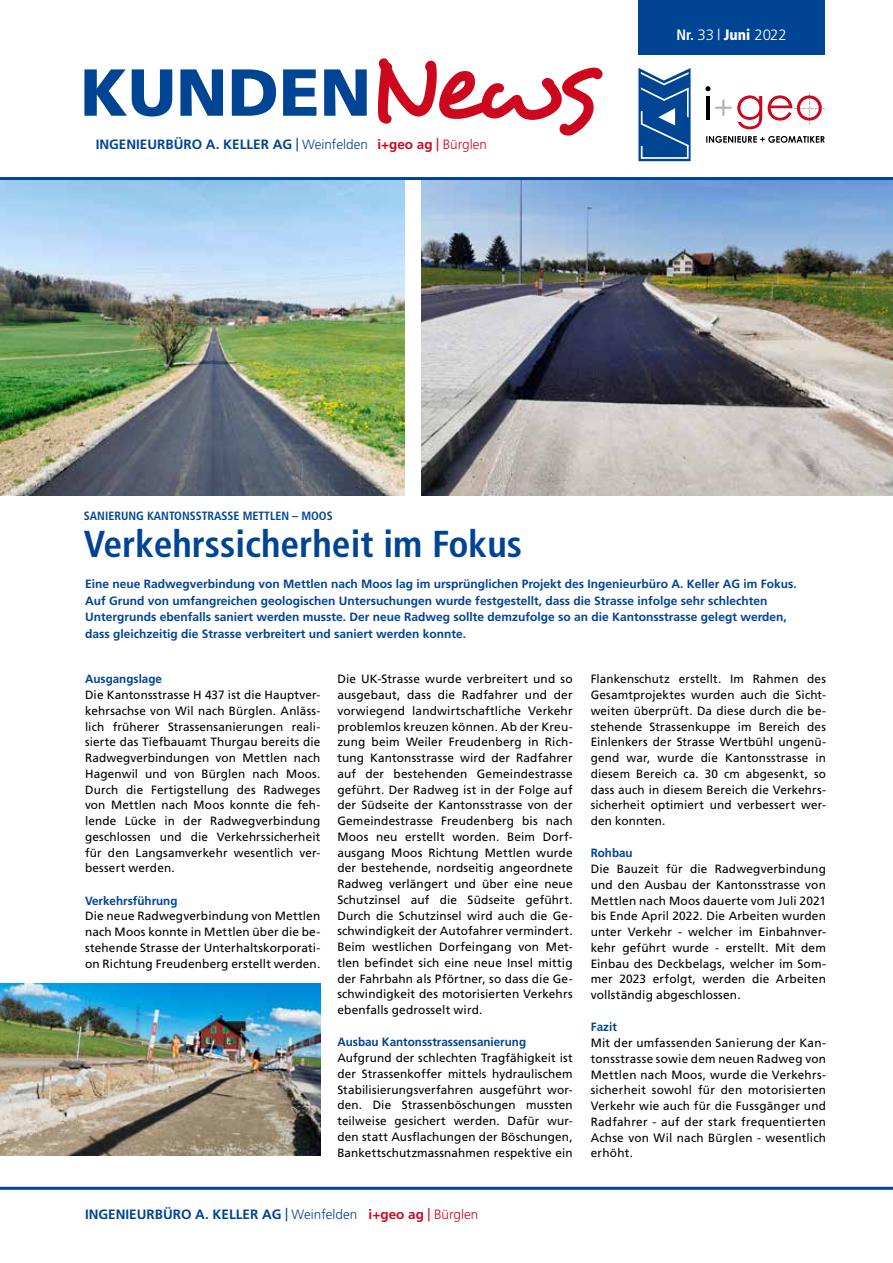
<style>
.page{position:relative;width:893px;height:1263px;background:#fff}
.page>*{position:absolute;margin:0;border:0;box-sizing:border-box;transform-origin:0 0}
.t1{font:900 66.3px "Frutiger";color:#004494}
.t2{font:700 condensed 37.5px "Frutiger";color:#004494}
.t3{font:300 15px "Frutiger";color:#fff}
.t4{font:900 condensed 15px "Frutiger";color:#fff}
.t5{font:700 13.5px "Frutiger";color:#004494}
.t6{font:12px/15.8px "Frutiger";letter-spacing:.015em;color:#000;text-align:justify}
.t7{font:700 12px/16.5px "Frutiger";color:#004494}
.t8{font:700 condensed 12px "Frutiger";color:#004494}
.s1{font-family:"Desyrel";font-weight:400;font-size:109.95px;color:#cd071e}
.s2{font-stretch:condensed}
.s3{font-weight:300}
.s4{color:#cd071e}
.s5{font-stretch:condensed;color:#cd071e}
.s6{font-weight:300;color:#cd071e}
.s7{font-weight:700;font-stretch:condensed}
.s8{font-weight:900;font-stretch:condensed}
</style>
<div class="page">
<hr style="left:0;top:1187px;width:893px;height:3px;background:#004494">
<div style="left:638px;top:0;width:187px;height:54px;background:#004494"></div>
<svg style="left:768px;top:93px;width:57px;height:31px"></svg>
<svg style="left:705px;top:86px;width:57px;height:43px"></svg>
<svg style="left:706px;top:136px;width:119px;height:7px"></svg>
<svg style="left:638px;top:68px;width:53px;height:93px;background:#346aa9"></svg>
<img style="left:0;top:180px;width:404px;height:315px">
<img style="left:421px;top:180px;width:472px;height:315px">
<img style="left:0;top:983px;width:320px;height:173px">
<hr style="left:0;top:177px;width:893px;height:3px;background:#004494">
<h1 class="t1" style="left:80px;top:52px;width:518px">KUNDEN<span class="s1">News</span></h1>
<p class="t5" style="left:96px;top:137px;width:393px">Ingenieurbüro A. Keller AG <span class="s2">|</span> <span class="s3">Weinfelden</span> <span class="s4">i+geo ag</span> <span class="s5">|</span> <span class="s6">Bürglen</span></p>
<p class="t3" style="left:677px;top:26px;width:135px"><span class="s7">NNR. R.</span> 3301 | | <span class="s8">Juni</span> 2022019</p>
<p class="t4" style="left:729px;top:26px;width:46px">Januar</p>
<p class="t8" style="left:84px;top:508px;width:249px">SANIERUNG KANTONSSTRASS E METTLEN – MOOS</p>
<h2 class="t2" style="left:84px;top:522px;width:440px">VERKEHRSSICHERHEIT IM FOKUS</h2>
<p class="t7" style="left:85px;top:576px;width:713px">Eine neue Radwegverbindung von Mettlen nach Moos lag im ursprünglichen Projekt des Ingenieurbüro A. Keller AG im Fokus.<br>Auf Grund von umfangreichen geologischen Untersuchungen wurde festgestellt, dass die Strasse infolge sehr schlechten Untergrunds ebenfalls saniert werden musste. Der neue Radweg sollte demzufolge so an die Kantonsstrasse gelegt werden, dass gleichzeitig die Strasse verbreitert und saniert werden konnte.</p>
<p class="t6" style="left:591px;top:671px;width:237px">Flankenschutz erstellt. Im Rahmen des Gesamtprojektes wurden auch die Sicht&shy;weiten überprüft. Da diese durch die be&shy;stehende Strassenkuppe im Bereich des Einlenkers der Strasse Wertbühl ungenü&shy;gend war, wurde die Kantonsstrasse in diesem Bereich ca. 30 cm abgesenkt, so dass auch in diesem Bereich die Verkehrs&shy;sicherheit optimiert und verbessert wer&shy;den konnten.</p>
<p class="t7" style="left:591px;top:845px;width:44px">Rohbau</p>
<p class="t6" style="left:591px;top:861px;width:237px">Die Bauzeit für die Radwegverbindung und den Ausbau der Kantonsstrasse von Mettlen nach Moos dauerte vom Juli 2021 bis Ende April 2022. Die Arbeiten wurden unter Verkehr - welcher im Einbahnver&shy;kehr geführt wurde - erstellt. Mit dem Einbau des Deckbelags, welcher im Som&shy;mer 2023 erfolgt, werden die Arbeiten vollständig abgeschlossen.</p>
<p class="t7" style="left:591px;top:1019px;width:28px">Fazit</p>
<p class="t6" style="left:591px;top:1035px;width:237px">Mit der umfassenden Sanierung der Kan&shy;tonsstrasse sowie dem neuen Radweg von Mettlen nach Moos, wurde die Verkehrs&shy;sicherheit sowohl für den motorisierten Verkehr wie auch für die Fussgänger und Radfahrer - auf der stark frequentierten Achse von Wil nach Bürglen - wesentlich erhöht.</p>
<p class="t7" style="left:85px;top:671px;width:78px">Ausgangslage</p>
<p class="t6" style="left:85px;top:687px;width:237px">Die Kantonsstrasse H 437 ist die Hauptver&shy;kehrsachse von Wil nach Bürglen. Anläss&shy;lich früherer Strassensanierungen reali&shy;sierte das Tiefbauamt Thurgau bereits die Radwegverbindungen von Mettlen nach Hagenwil und von Bürglen nach Moos.<br>Durch die Fertigstellung des Radweges von Mettlen nach Moos konnte die feh&shy;lende Lücke in der Radwegverbindung geschlossen und die Verkehrssicherheit für den Langsamverkehr wesentlich ver&shy;bessert werden.</p>
<p class="t7" style="left:85px;top:892px;width:94px">Verkehrsführung</p>
<p class="t6" style="left:85px;top:908px;width:237px">Die neue Radwegverbindung von Mettlen nach Moos konnte in Mettlen über die be&shy;stehende Strasse der Unterhaltskorporati&shy;on Richtung Freudenberg erstellt werden.</p>
<p class="t6" style="left:337px;top:671px;width:237px">Die UK-Strasse wurde verbreitert und so ausgebaut, dass die Radfahrer und der vorwiegend landwirtschaftliche Verkehr problemlos kreuzen können. Ab der Kreu&shy;zung beim Weiler Freudenberg in Rich&shy;tung Kantonsstrasse wird der Radfahrer auf der bestehenden Gemeindestrasse geführt. Der Radweg ist in der Folge auf der Südseite der Kantonsstrasse von der Gemeindestrasse Freudenberg bis nach Moos neu erstellt worden. Beim Dorf&shy;ausgang Moos Richtung Mettlen wurde der bestehende, nordseitig angeordnete Radweg verlängert und über eine neue Schutzinsel auf die Südseite geführt.<br>Durch die Schutzinsel wird auch die Ge&shy;schwindigkeit der Autofahrer vermindert.<br>Beim westlichen Dorfeingang von Met&shy;tlen befindet sich eine neue Insel mittig der Fahrbahn als Pförtner, so dass die Ge&shy;schwindigkeit des motorisierten Verkehrs ebenfalls gedrosselt wird.</p>
<p class="t7" style="left:337px;top:1034px;width:190px">Ausbau Kantonsstrassensanierung</p>
<p class="t6" style="left:337px;top:1050px;width:237px">Aufgrund der schlechten Tragfähigkeit ist der Strassenkoffer mittels hydraulischem Stabilisierungsverfahren ausgeführt wor&shy;den. Die Strassenböschungen mussten teilweise gesichert werden. Dafür wur&shy;den statt Ausflachungen der Böschungen, Bankettschutzmassnahmen respektive ein</p>
<p class="t5" style="left:85px;top:1206px;width:395px">Ingenieurbüro A. Keller AG <span class="s2">|</span> <span class="s3">Weinfelden</span> <span class="s4">i+geo ag</span> <span class="s5">|</span> <span class="s6">Bürglen</span></p>
</div>
